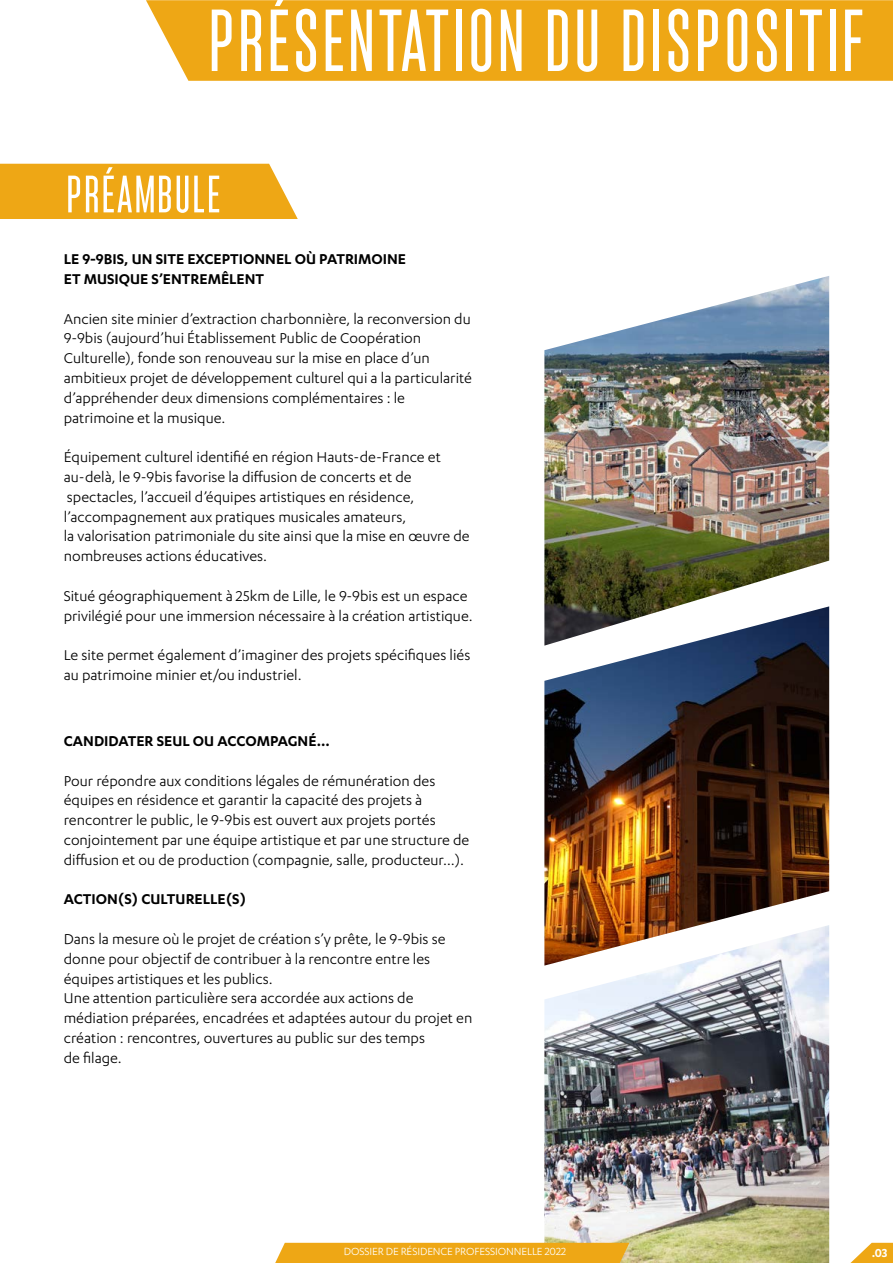
<style>
.page{position:relative;width:893px;height:1263px;background:#fff}
.page>*{position:absolute;margin:0;border:0;box-sizing:border-box;transform-origin:0 0}
.t1{font:500 87.75px "Monopol";letter-spacing:.05em;color:#fff}
.t2{font:500 52.5px "Monopol";letter-spacing:.05em;color:#fff}
.t3{font:16.5px/19.8px "Karbon";color:#000}
.t4{font:600 16.5px/19.8px "Karbon";color:#000}
.t5{font:600 13.5px "Karbon";color:#fff}
.t6{font:12px "Karbon";letter-spacing:-.01em;color:#fff}
</style>
<div class="page">
<div style="left:146px;top:0;width:747px;height:81px;background:#eea715"></div>
<div style="left:0;top:164px;width:298px;height:55px;background:#eea715"></div>
<img style="left:544px;top:276px;width:285px;height:330px">
<img style="left:544px;top:606px;width:285px;height:319px">
<img style="left:544px;top:925px;width:285px;height:338px">
<svg style="left:850px;top:1243px;width:43px;height:20px"></svg>
<div style="left:275px;top:1243px;width:354px;height:20px;background:#eea715"></div>
<h1 class="t1" style="left:209px;top:-6px;width:656px">PRÉSENTATION DU DISPOSITIF</h1>
<h2 class="t2" style="left:67px;top:166px;width:155px">PRÉAMBULE</h2>
<p class="t4" style="left:64px;top:249px;width:344px">LE 9-9BIS, UN SITE EXCEPTIONNEL OÙ PATRIMOINE<br>ET MUSIQUE S’ENTREMÊLENT</p>
<p class="t3" style="left:64px;top:308px;width:410px">Ancien site minier d’extraction charbonnière, la reconversion du 9-9bis (aujourd’hui Établissement Public de Coopération Culturelle), fonde son renouveau sur la mise en place d’un ambitieux projet de développement culturel qui a la particularité d’appréhender deux dimensions complémentaires : le patrimoine et la musique.</p>
<p class="t3" style="left:64px;top:447px;width:407px">Équipement culturel identifié en région Hauts-de-France et au-delà, le 9-9bis favorise la diffusion de concerts et de spectacles, l’accueil d’équipes artistiques en résidence, l’accompagnement aux pratiques musicales amateurs,<br>la valorisation patrimoniale du site ainsi que la mise en œuvre de nombreuses actions éducatives.</p>
<p class="t3" style="left:64px;top:585px;width:410px">Situé géographiquement à 25km de Lille, le 9-9bis est un espace privilégié pour une immersion nécessaire à la création artistique.</p>
<p class="t3" style="left:64px;top:645px;width:408px">Le site permet également d’imaginer des projets spécifiques liés au patrimoine minier et/ou industriel.</p>
<p class="t4" style="left:64px;top:730px;width:267px">CANDIDATER SEUL OU ACCOMPAGNÉ…</p>
<p class="t3" style="left:64px;top:770px;width:407px">Pour répondre aux conditions légales de rémunération des équipes en résidence et garantir la capacité des projets à rencontrer le public, le 9-9bis est ouvert aux projets portés conjointement par une équipe artistique et par une structure de diffusion et ou de production (compagnie, salle, producteur…).</p>
<p class="t4" style="left:64px;top:889px;width:184px">ACTION(S) CULTURELLE(S)</p>
<p class="t3" style="left:64px;top:929px;width:410px">Dans la mesure où le projet de création s’y prête, le 9-9bis se donne pour objectif de contribuer à la rencontre entre les équipes artistiques et les publics.<br>Une attention particulière sera accordée aux actions de médiation préparées, encadrées et adaptées autour du projet en création : rencontres, ouvertures au public sur des temps<br>de filage.</p>
<p class="t6" style="left:344px;top:1245px;width:224px">DOSSIER DE RÉSIDENCE PROFESSIONNELLE 2022</p>
<p class="t5" style="left:872px;top:1245px;width:17px">.03</p>
</div>
